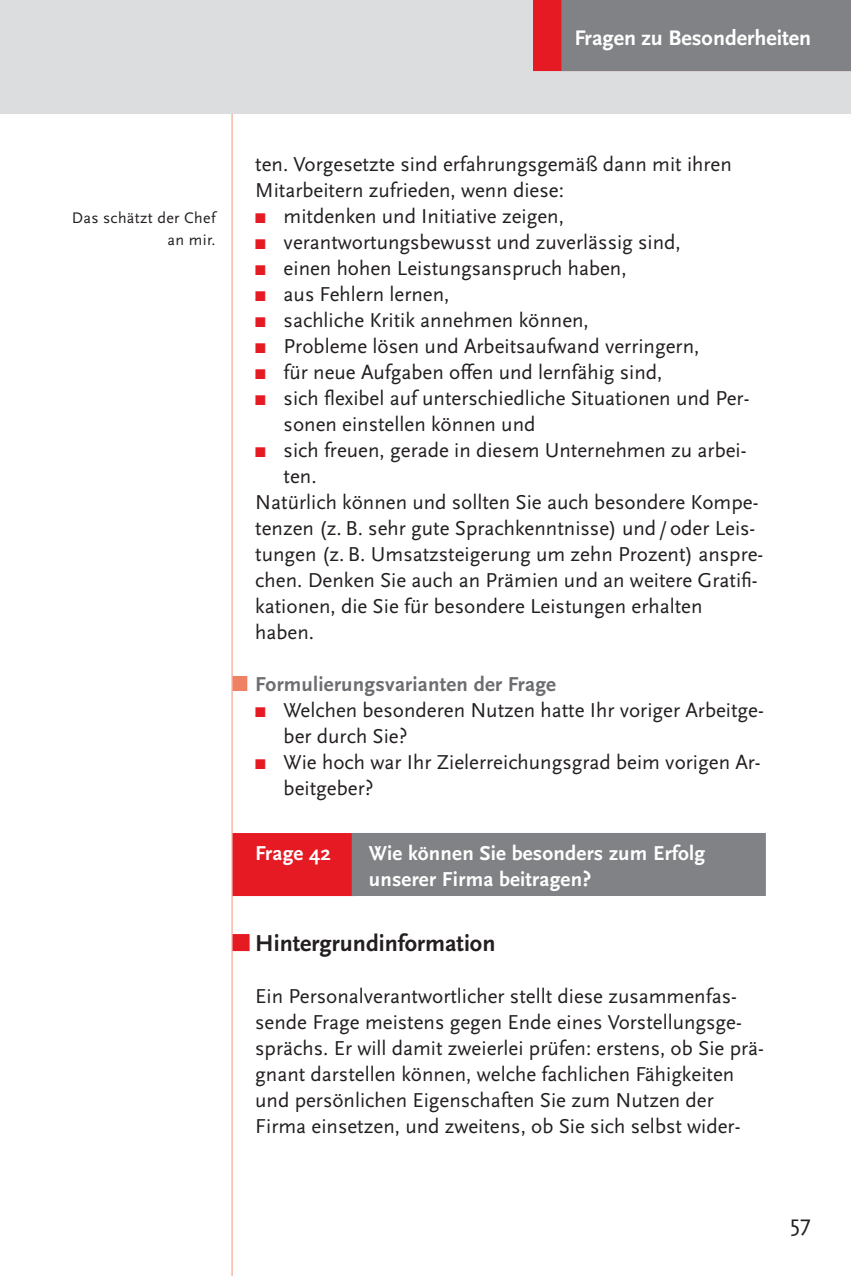
<style>
.page{position:relative;width:851px;height:1276px;background:#fff}
.page>*{position:absolute;margin:0;border:0;box-sizing:border-box;transform-origin:0 0}
.t1{font:700 24px "Scala Sans Pro";color:#231f20}
.t2{font:24px "Scala Sans Pro";color:#231f20}
.t3{font:700 22px "Scala Sans Pro";color:#fff}
.t4{font:21px/26px "Scala Sans Pro";color:#231f20}
.t5{font:700 21px/26px "Scala Sans Pro";letter-spacing:.01em;color:#fff}
.t6{font:700 21px "Scala Sans Pro";letter-spacing:.01em;color:#6c6d70}
.t7{font:16px/22px "Scala Sans Pro";letter-spacing:.02em;color:#231f20;text-align:right}
.s1{color:#e51a23}
</style>
<div class="page">
<hr style="left:0;top:113px;width:850px;height:1px;background:#d1d2d4">
<hr style="left:231px;top:113px;width:1px;height:1163px;background:#f19478">
<div style="left:1px;top:0;width:849px;height:113px;background:#dcdddf"></div>
<div style="left:533px;top:0;width:317px;height:71px;background:#e51a23"></div>
<div style="left:561px;top:0;width:289px;height:71px;background:#808285"></div>
<div style="left:232px;top:676px;width:15px;height:15px;background:#ef8164"></div>
<div style="left:232px;top:833px;width:125px;height:63px;background:#e51a23"></div>
<div style="left:351px;top:833px;width:414px;height:63px;background:#808285"></div>
<div style="left:232px;top:934px;width:17px;height:17px;background:#e51a23"></div>
<p class="t3" style="left:574px;top:23px;width:238px">Fragen zu Besonderheiten</p>
<p class="t7" style="left:72px;top:206px;width:147px">Das schätzt der Chef an mir.</p>
<p class="t4" style="left:255px;top:150px;width:478px">ten. Vorgesetzte sind erfahrungsgemäß dann mit ihren<br>Mitarbeitern zufrieden, wenn diese:</p>
<p class="t4" style="left:255px;top:202px;width:310px"><span class="s1">■</span> mitdenken und Initiative zeigen,</p>
<p class="t4" style="left:255px;top:228px;width:427px"><span class="s1">■</span> verantwortungsbewusst und zuverlässig sind,</p>
<p class="t4" style="left:255px;top:254px;width:373px"><span class="s1">■</span> einen hohen Leistungsanspruch haben,</p>
<p class="t4" style="left:255px;top:280px;width:196px"><span class="s1">■</span> aus Fehlern lernen,</p>
<p class="t4" style="left:255px;top:306px;width:335px"><span class="s1">■</span> sachliche Kritik annehmen können,</p>
<p class="t4" style="left:255px;top:332px;width:445px"><span class="s1">■</span> Probleme lösen und Arbeitsaufwand verringern,</p>
<p class="t4" style="left:255px;top:358px;width:408px"><span class="s1">■</span> für neue Aufgaben offen und lernfähig sind,</p>
<p class="t4" style="left:283px;top:384px;width:467px;text-indent:-28px"><span class="s1">■</span> sich flexibel auf unterschiedliche Situationen und Per&shy;sonen einstellen können und</p>
<p class="t4" style="left:255px;top:436px;width:492px"><span class="s1">■</span> sich freuen, gerade in diesem Unternehmen zu arbei-</p>
<p class="t4" style="left:283px;top:462px;width:35px">ten.</p>
<p class="t4" style="left:255px;top:488px;width:504px">Natürlich können und sollten Sie auch besondere Kompe-</p>
<p class="t4" style="left:255px;top:514px;width:501px">tenzen (z. B. sehr gute Sprachkenntnisse) und / oder Leis-</p>
<p class="t4" style="left:255px;top:540px;width:509px">tungen (z. B. Umsatzsteigerung um zehn Prozent) anspre-</p>
<p class="t4" style="left:255px;top:566px;width:503px">chen. Denken Sie auch an Prämien und an weitere Gratifi-</p>
<p class="t4" style="left:255px;top:592px;width:448px">kationen, die Sie für besondere Leistungen erhalten</p>
<p class="t4" style="left:255px;top:618px;width:60px">haben.</p>
<p class="t6" style="left:255px;top:669px;width:302px">Formulierungsvarianten der Frage</p>
<p class="t4" style="left:283px;top:696px;width:481px;text-indent:-28px"><span class="s1">■</span> Welchen besonderen Nutzen hatte Ihr voriger Arbeitge&shy;ber durch Sie?</p>
<p class="t4" style="left:283px;top:748px;width:478px;text-indent:-28px"><span class="s1">■</span> Wie hoch war Ihr Zielerreichungsgrad beim vorigen Ar&shy;beitgeber?</p>
<p class="t5" style="left:255px;top:839px;width:77px">Frage 42</p>
<p class="t5" style="left:368px;top:839px;width:338px">Wie können Sie besonders zum Erfolg unserer Firma beitragen?</p>
<p class="t1" style="left:255px;top:926px;width:242px">Hintergrundinformation</p>
<p class="t4" style="left:255px;top:982px;width:510px">Ein Personalverantwortlicher stellt diese zusammenfas&shy;sende Frage meistens gegen Ende eines Vorstellungsge&shy;sprächs. Er will damit zweierlei prüfen: erstens, ob Sie prä&shy;gnant darstellen können, welche fachlichen Fähigkeiten und persönlichen Eigenschaften Sie zum Nutzen der Firma einsetzen, und zweitens, ob Sie sich selbst wider-</p>
<p class="t2" style="left:789px;top:1206px;width:23px">57</p>
</div>
